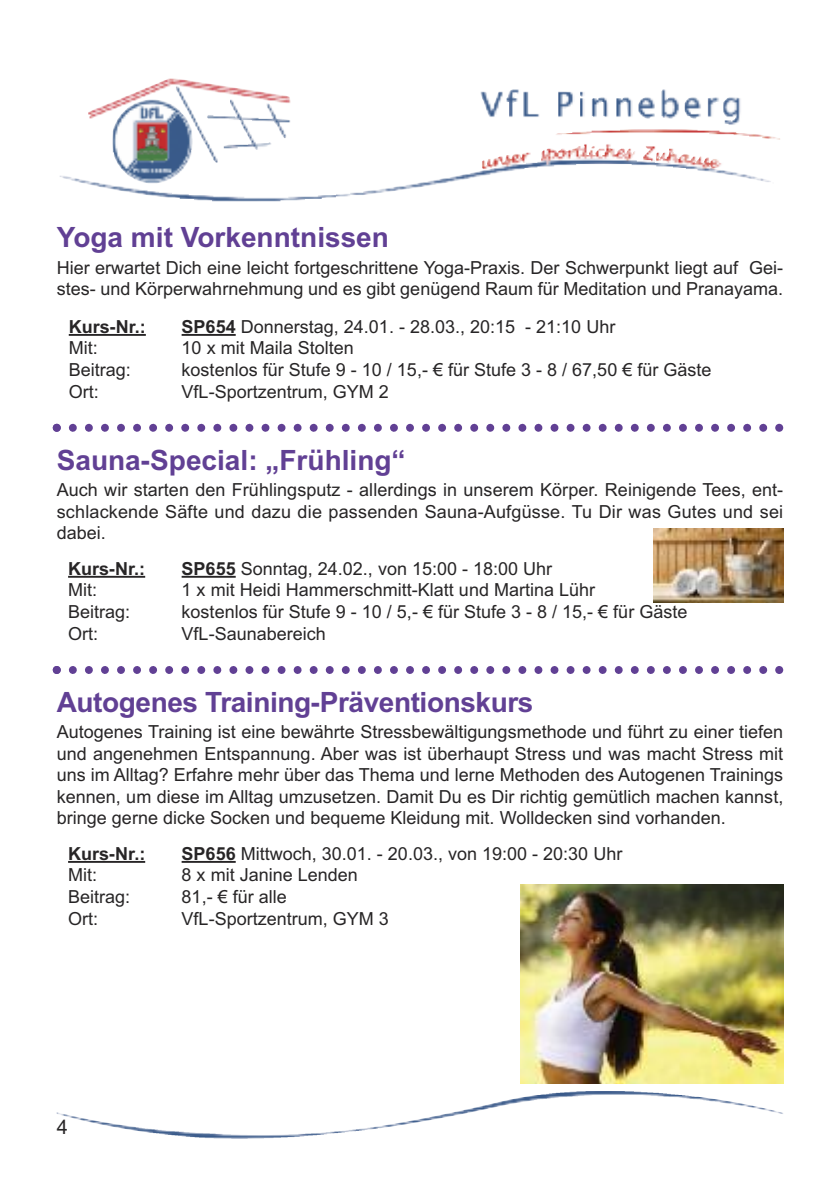
<style>
.page{position:relative;width:840px;height:1191px;background:#fff}
.page>*{position:absolute;margin:0;border:0;box-sizing:border-box;transform-origin:0 0}
.t1{font:700 28px "Arial";color:#614094}
.t2{font:20px "Arial";color:#272526}
.t3{font:18px/21.6px "Arial";color:#272526;text-align:justify}
.t4{font:700 18px "Arial";color:#272526}
.s1{font-weight:700}
</style>
<div class="page">
<img style="left:60px;top:143px;width:710px;height:59px">
<img style="left:58px;top:1091px;width:724px;height:44px">
<hr style="left:69px;top:334px;width:77px;height:2px;background:#272526">
<hr style="left:181px;top:334px;width:54px;height:2px;background:#272526">
<hr style="left:68px;top:576px;width:77px;height:2px;background:#272526">
<hr style="left:181px;top:576px;width:54px;height:2px;background:#272526">
<hr style="left:68px;top:861px;width:77px;height:2px;background:#272526">
<hr style="left:181px;top:861px;width:54px;height:2px;background:#272526">
<svg style="left:53px;top:424px;width:729px;height:8px"></svg>
<svg style="left:53px;top:666px;width:729px;height:8px"></svg>
<img style="left:653px;top:528px;width:129px;height:74px">
<img style="left:520px;top:884px;width:262px;height:199px">
<h1 class="t1" style="left:57px;top:221px;width:333px">Yoga mit Vorkenntnissen</h1>
<p class="t3" style="left:57px;top:256px;width:727px">Hier erwartet Dich eine leicht fortgeschrittene Yoga-Praxis. Der Schwerpunkt liegt auf Gei&shy;stes- und Körperwahrnehmung und es gibt genügend Raum für Meditation und Pranayama.</p>
<p class="t4" style="left:69px;top:316px;width:79px">Kurs-Nr.:</p>
<p class="t3" style="left:181px;top:316px;width:435px"><span class="s1">SP654</span> Donnerstag, 24.01. - 28.03., 20:15 - 21:10 Uhr</p>
<p class="t3" style="left:69px;top:337px;width:30px">Mit:</p>
<p class="t3" style="left:181px;top:337px;width:174px">10 x mit Maila Stolten</p>
<p class="t3" style="left:69px;top:359px;width:64px">Beitrag:</p>
<p class="t3" style="left:181px;top:359px;width:531px">kostenlos für Stufe 9 - 10 / 15,- € für Stufe 3 - 8 / 67,50 € für Gäste</p>
<p class="t3" style="left:69px;top:380px;width:32px">Ort:</p>
<p class="t3" style="left:181px;top:380px;width:209px">VfL-Sportzentrum, GYM 2</p>
<h1 class="t1" style="left:57px;top:444px;width:350px">Sauna-Special: „Frühling“</h1>
<p class="t3" style="left:57px;top:479px;width:727px">Auch wir starten den Frühlingsputz - allerdings in unserem Körper. Reinigende Tees, ent&shy;schlackende Säfte und dazu die passenden Sauna-Aufgüsse. Tu Dir was Gutes und sei dabei.</p>
<p class="t4" style="left:68px;top:558px;width:79px">Kurs-Nr.:</p>
<p class="t3" style="left:181px;top:557px;width:372px"><span class="s1">SP655</span> Sonntag, 24.02., von 15:00 - 18:00 Uhr</p>
<p class="t3" style="left:68px;top:579px;width:30px">Mit:</p>
<p class="t3" style="left:181px;top:579px;width:415px">1 x mit Heidi Hammerschmitt-Klatt und Martina Lühr</p>
<p class="t3" style="left:68px;top:601px;width:64px">Beitrag:</p>
<p class="t3" style="left:181px;top:601px;width:507px">kostenlos für Stufe 9 - 10 / 5,- € für Stufe 3 - 8 / 15,- € für Gäste</p>
<p class="t3" style="left:68px;top:622px;width:32px">Ort:</p>
<p class="t3" style="left:181px;top:622px;width:146px">VfL-Saunabereich</p>
<h1 class="t1" style="left:57px;top:685px;width:478px">Autogenes Training-Präventionskurs</h1>
<p class="t3" style="left:57px;top:721px;width:727px">Autogenes Training ist eine bewährte Stressbewältigungsmethode und führt zu einer tiefen und angenehmen Entspannung. Aber was ist überhaupt Stress und was macht Stress mit uns im Alltag? Erfahre mehr über das Thema und lerne Methoden des Autogenen Trainings kennen, um diese im Alltag umzusetzen. Damit Du es Dir richtig gemütlich machen kannst, bringe gerne dicke Socken und bequeme Kleidung mit. Wolldecken sind vorhanden.</p>
<p class="t4" style="left:68px;top:843px;width:79px">Kurs-Nr.:</p>
<p class="t3" style="left:181px;top:842px;width:442px"><span class="s1">SP656</span> Mittwoch, 30.01. - 20.03., von 19:00 - 20:30 Uhr</p>
<p class="t3" style="left:68px;top:864px;width:30px">Mit:</p>
<p class="t3" style="left:181px;top:864px;width:178px">8 x mit Janine Lenden</p>
<p class="t3" style="left:68px;top:886px;width:64px">Beitrag:</p>
<p class="t3" style="left:181px;top:886px;width:107px">81,- € für alle</p>
<p class="t3" style="left:68px;top:907px;width:31px">Ort:</p>
<p class="t3" style="left:181px;top:907px;width:209px">VfL-Sportzentrum, GYM 3</p>
<p class="t2" style="left:57px;top:1115px;width:13px">4</p>
</div>
